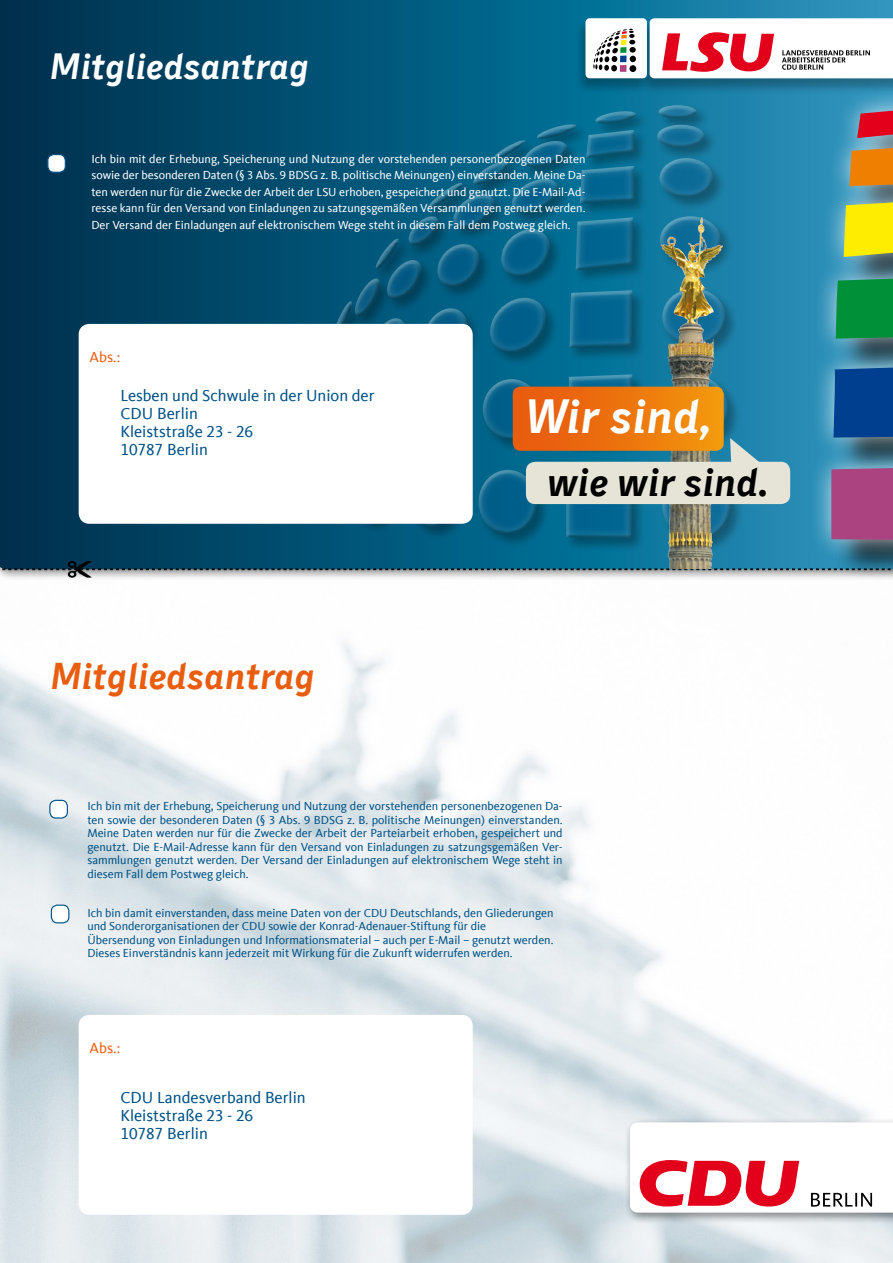
<style>
.page{position:relative;width:893px;height:1263px;background:#fff}
.page>*{position:absolute;margin:0;border:0;box-sizing:border-box;transform-origin:0 0}
.t1{font:italic 700 47.85px "CDU Skopex";color:#fff}
.t2{font:italic 700 39.75px "CDU Skopex";color:#000}
.t3{font:italic 700 37.2px "CDU Skopex";color:#e95d0f}
.t4{font:italic 700 36.45px "CDU Skopex";color:#fff}
.t5{font:16.5px/18px "CDU Kievit Tab";color:#005286}
.t6{font:15px "CDU Kievit Tab";color:#e95d0f}
.t7{font:12px/13.5px "CDU Kievit Tab";color:#005286}
.t8{font:12px/16.5px "CDU Kievit Tab";color:#fff;text-align:justify}
</style>
<div class="page">
<img style="left:0;top:642px;width:893px;height:621px">
<svg style="left:0;top:0;width:893px;height:561px;background:#054f70"></svg>
<div style="left:298px;top:103px;width:446px;height:451px;background:#000;opacity:.72"></div>
<div style="left:300px;top:108px;width:432px;height:435px;background:#000;opacity:.75"></div>
<div style="left:81px;top:326px;width:390px;height:196px;background:#fff;border-radius:9px"></div>
<div style="left:79px;top:324px;width:394px;height:200px;border:4px solid #fff;border-radius:9px"></div>
<div style="left:81px;top:1017px;width:390px;height:196px;background:#fff;border-radius:9px"></div>
<div style="left:79px;top:1015px;width:394px;height:200px;border:4px solid #fff;border-radius:9px"></div>
<svg style="left:0;top:561px;width:834px;height:17px;background:#6c8f9d"></svg>
<div style="left:834px;top:111px;width:59px;height:469px;background:#000;opacity:.75"></div>
<div style="left:807px;top:85px;width:86px;height:479px;background:#fff;opacity:.75"></div>
<div style="left:831px;top:468px;width:62px;height:72px;background:#ab4380"></div>
<div style="left:833px;top:367px;width:60px;height:71px;background:#003e90"></div>
<svg style="left:836px;top:278px;width:57px;height:61px;background:#05903d"></svg>
<svg style="left:844px;top:201px;width:49px;height:56px;background:#eee312"></svg>
<svg style="left:849px;top:148px;width:44px;height:38px;background:#e28210"></svg>
<svg style="left:857px;top:111px;width:36px;height:27px"></svg>
<div style="left:625px;top:1117px;width:268px;height:106px;background:#000;opacity:.45"></div>
<svg style="left:630px;top:1122px;width:263px;height:90px"></svg>
<div style="left:574px;top:18px;width:319px;height:76px;background:#000;opacity:.28"></div>
<svg style="left:650px;top:18px;width:243px;height:60px"></svg>
<div style="left:585px;top:18px;width:62px;height:60px;background:#fff;border-radius:4px"></div>
<div style="left:620px;top:65px;width:6px;height:7px;background:#ba6798"></div>
<svg style="left:593px;top:29px;width:43px;height:42px"></svg>
<img style="left:625px;top:209px;width:128px;height:359px">
<div style="left:50px;top:800px;width:17px;height:18px;background:#fff;border-radius:6px"></div>
<div style="left:49px;top:800px;width:19px;height:19px;border:1px solid #005286;border-radius:6px"></div>
<div style="left:51px;top:905px;width:18px;height:18px;background:#fff;border-radius:6px"></div>
<div style="left:51px;top:904px;width:18px;height:19px;border:1px solid #005286;border-radius:6px"></div>
<div style="left:48px;top:155px;width:17px;height:17px;background:#fff;border-radius:6px"></div>
<div style="left:47px;top:154px;width:19px;height:19px;border:1px solid #005286;border-radius:6px"></div>
<svg style="left:303px;top:110px;width:421px;height:341px;background:#477f8e"></svg>
<svg style="left:730px;top:437px;width:58px;height:28px"></svg>
<div style="left:526px;top:462px;width:264px;height:42px;background:#e6e4d7;border-radius:9px"></div>
<h3 class="t4" style="left:50px;top:45px;width:261px">Mitgliedsantrag</h3>
<p class="t8" style="left:91px;top:150px;width:496px">Ich bin mit der Erhebung, Speicherung und Nutzung der vorstehenden personenbezogenen Daten sowie der besonderen Daten (§ 3 Abs. 9 BDSG z. B. politische Meinungen) einverstanden. Meine Da&shy;ten werden nur für die Zwecke der Arbeit der LSU erhoben, gespeichert und genutzt. Die E-Mail-Ad&shy;resse kann für den Versand von Einladungen zu satzungsgemäßen Versammlungen genutzt werden.<br>Der Versand der Einladungen auf elektronischem Wege steht in diesem Fall dem Postweg gleich.</p>
<p class="t6" style="left:90px;top:348px;width:32px">Abs.:</p>
<h3 class="t5" style="left:120px;top:387px;width:256px">Lesben und Schwule in der Union der<br>CDU Berlin<br>Kleiststraße 23 - 26<br>10787 Berlin</h3>
<h3 class="t3" style="left:51px;top:655px;width:266px">Mitgliedsantrag</h3>
<h1 class="t1" style="left:526px;top:388px;width:188px">Wir sind,</h1>
<h2 class="t2" style="left:548px;top:459px;width:223px">wie wir sind.</h2>
<p class="t7" style="left:87px;top:799px;width:477px;text-align:justify">Ich bin mit der Erhebung, Speicherung und Nutzung der vorstehenden personenbezogenen Da&shy;ten sowie der besonderen Daten (§ 3 Abs. 9 BDSG z. B. politische Meinungen) einverstanden.<br>Meine Daten werden nur für die Zwecke der Arbeit der Parteiarbeit erhoben, gespeichert und genutzt. Die E-Mail-Adresse kann für den Versand von Einladungen zu satzungsgemäßen Ver&shy;sammlungen genutzt werden. Der Versand der Einladungen auf elektronischem Wege steht in diesem Fall dem Postweg gleich.</p>
<p class="t7" style="left:87px;top:906px;width:468px">Ich bin damit einverstanden, dass meine Daten von der CDU Deutschlands, den Gliederungen und Sonderorganisationen der CDU sowie der Konrad-Adenauer-Stiftung für die Übersendung von Einladungen und Informationsmaterial – auch per E-Mail – genutzt werden.<br>Dieses Einverständnis kann jederzeit mit Wirkung für die Zukunft widerrufen werden.</p>
<p class="t6" style="left:90px;top:1039px;width:32px">Abs.:</p>
<h3 class="t5" style="left:120px;top:1088px;width:187px">CDU Landesverband Berlin<br>Kleiststraße 23 - 26<br>10787 Berlin</h3>
</div>
